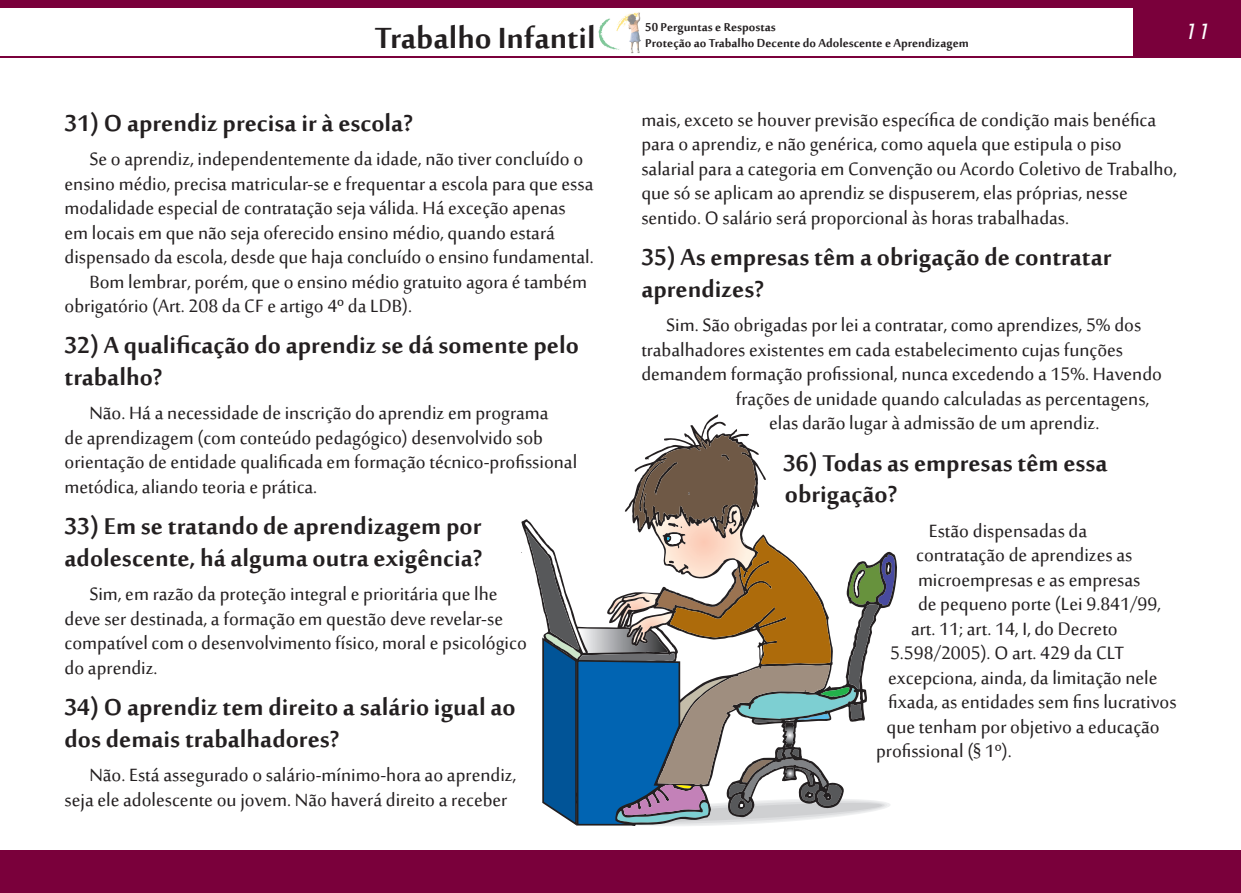
<style>
.page{position:relative;width:1241px;height:893px;background:#fff}
.page>*{position:absolute;margin:0;border:0;box-sizing:border-box;transform-origin:0 0}
.t1{font:700 40.25px "Sakkal Majalla";color:#231f20}
.Pergunta_roxo{font:700 31.5px/31.5px "Sakkal Majalla";color:#231f20}
.resposta_verde{font:24.5px/24.5px "Sakkal Majalla";color:#231f20}
.t2{font:italic 21px "Lucida Sans";color:#fff}
.t3{font:700 15.75px/17px "Sakkal Majalla";color:#231f20}
</style>
<div class="page">
<div style="left:0;top:850px;width:1240px;height:43px;background:#7a003b"></div>
<div style="left:0;top:0;width:1240px;height:7px;background:#7a003b"></div>
<div style="left:1132px;top:7px;width:108px;height:50px;background:#7a003b"></div>
<img style="left:598px;top:12px;width:43px;height:41px">
<hr style="left:0;top:57px;width:1240px;height:1px;background:#7a003b">
<svg style="left:521px;top:433px;width:374px;height:393px"></svg>
<h1 class="t1" style="left:375px;top:15px;width:222px">Trabalho Infantil</h1>
<p class="t3" style="left:645px;top:19px;width:325px">50 Perguntas e Respostas<br>Proteção ao Trabalho Decente do Adolescente e Aprendizagem</p>
<p class="t2" style="left:1183px;top:20px;width:28px">11</p>
<p class="Pergunta_roxo" style="left:64px;top:109px;width:350px">31) O aprendiz precisa ir à escola?</p>
<p class="resposta_verde" style="left:64px;top:148px;width:530px;text-indent:25px">Se o aprendiz, independentemente da idade, não tiver concluído o ensino médio, precisa matricular-se e frequentar a escola para que essa modalidade especial de contratação seja válida. Há exceção apenas em locais em que não seja oferecido ensino médio, quando estará dispensado da escola, desde que haja concluído o ensino fundamental.</p>
<p class="resposta_verde" style="left:64px;top:271px;width:524px;text-indent:25px">Bom lembrar, porém, que o ensino médio gratuito agora é também obrigatório (Art. 208 da CF e artigo 4º da LDB).</p>
<p class="Pergunta_roxo" style="left:64px;top:332px;width:516px">32) A qualificação do aprendiz se dá somente pelo trabalho?</p>
<p class="resposta_verde" style="left:64px;top:402px;width:514px;text-indent:25px">Não. Há a necessidade de inscrição do aprendiz em programa<br>de aprendizagem (com conteúdo pedagógico) desenvolvido sob orientação de entidade qualificada em formação técnico-profissional metódica, aliando teoria e prática.</p>
<p class="Pergunta_roxo" style="left:64px;top:513px;width:419px">33) Em se tratando de aprendizagem por adolescente, há alguma outra exigência?</p>
<p class="resposta_verde" style="left:64px;top:583px;width:463px;text-indent:25px">Sim, em razão da proteção integral e prioritária que lhe deve ser destinada, a formação em questão deve revelar-se compatível com o desenvolvimento físico, moral e psicológico do aprendiz.</p>
<p class="Pergunta_roxo" style="left:64px;top:694px;width:452px">34) O aprendiz tem direito a salário igual ao dos demais trabalhadores?</p>
<p class="resposta_verde" style="left:64px;top:764px;width:453px;text-indent:25px">Não. Está assegurado o salário-mínimo-hora ao aprendiz, seja ele adolescente ou jovem. Não haverá direito a receber</p>
<p class="resposta_verde" style="left:641px;top:109px;width:537px">mais, exceto se houver previsão específica de condição mais benéfica para o aprendiz, e não genérica, como aquela que estipula o piso salarial para a categoria em Convenção ou Acordo Coletivo de Trabalho, que só se aplicam ao aprendiz se dispuserem, elas próprias, nesse sentido. O salário será proporcional às horas trabalhadas.</p>
<p class="Pergunta_roxo" style="left:641px;top:244px;width:471px">35) As empresas têm a obrigação de contratar aprendizes?</p>
<p class="resposta_verde" style="left:666px;top:314px;width:476px">Sim. São obrigadas por lei a contratar, como aprendizes, 5% dos</p>
<p class="resposta_verde" style="left:641px;top:339px;width:483px">trabalhadores existentes em cada estabelecimento cujas funções</p>
<p class="resposta_verde" style="left:641px;top:363px;width:522px">demandem formação profissional, nunca excedendo a 15%. Havendo</p>
<p class="resposta_verde" style="left:735px;top:388px;width:415px">frações de unidade quando calculadas as percentagens,</p>
<p class="resposta_verde" style="left:769px;top:412px;width:331px">elas darão lugar à admissão de um aprendiz.</p>
<p class="Pergunta_roxo" style="left:783px;top:449px;width:326px">36) Todas as empresas têm essa obrigação?</p>
<p class="resposta_verde" style="left:928px;top:520px;width:160px">Estão dispensadas da</p>
<p class="resposta_verde" style="left:916px;top:544px;width:217px">contratação de aprendizes as</p>
<p class="resposta_verde" style="left:917px;top:569px;width:224px">microempresas e as empresas</p>
<p class="resposta_verde" style="left:917px;top:593px;width:244px">de pequeno porte (Lei 9.841/99,</p>
<p class="resposta_verde" style="left:910px;top:618px;width:208px">art. 11; art. 14, I, do Decreto</p>
<p class="resposta_verde" style="left:889px;top:642px;width:235px">5.598/2005). O art. 429 da CLT</p>
<p class="resposta_verde" style="left:888px;top:667px;width:271px">excepciona, ainda, da limitação nele</p>
<p class="resposta_verde" style="left:888px;top:691px;width:290px">fixada, as entidades sem fins lucrativos</p>
<p class="resposta_verde" style="left:886px;top:716px;width:275px">que tenham por objetivo a educação</p>
<p class="resposta_verde" style="left:875px;top:740px;width:137px">profissional (§ 1º).</p>
</div>
